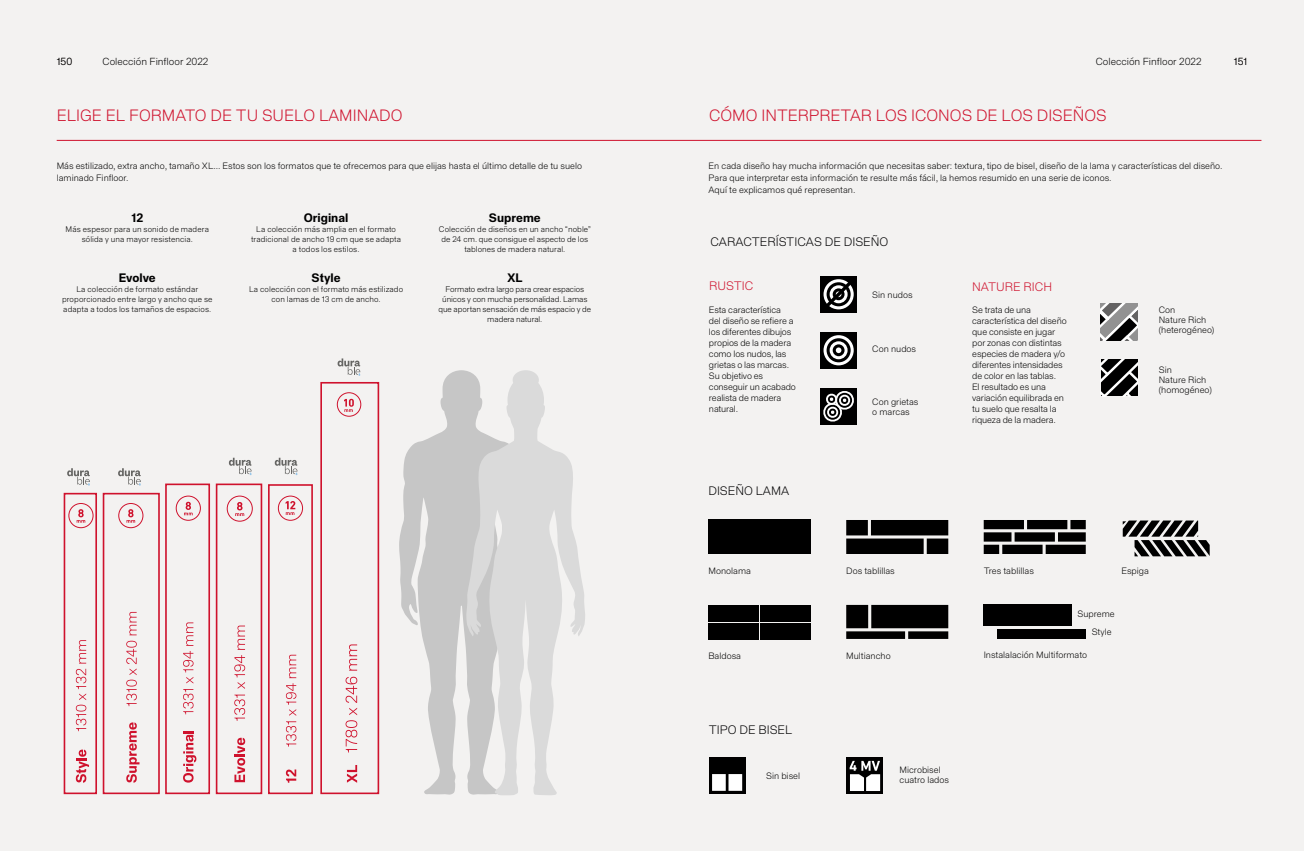
<style>
.page{position:relative;width:1304px;height:851px;background:#fff}
.page>*{position:absolute;margin:0;border:0;box-sizing:border-box;transform-origin:0 0}
.t1{font:300 16px "Staff Grotesk";color:#cf122d}
.t2{font:300 12px "Staff Grotesk";color:#020203}
.t3{font:700 12px "Staff Grotesk";color:#000}
.t4{font:300 12px "Staff Grotesk";color:#cf122d}
.t5{font:300 10px "Staff Grotesk";color:#000}
.t6{font:300 9px/11px "Staff Grotesk";color:#000}
.t7{font:300 8px/10px "Staff Grotesk";letter-spacing:.01em;color:#000;text-align:center}
.t8{font:300 8px/10px "Staff Grotesk";letter-spacing:-.01em;color:#000;text-align:center}
</style>
<div class="page">
<div style="left:0;top:0;width:1304px;height:850px;background:#f3f2f1"></div>
<div style="left:268px;top:484px;width:45px;height:310px;border:2px solid #cf122d"></div>
<svg style="left:286px;top:769px;width:10px;height:13px"></svg>
<svg style="left:286px;top:721px;width:10px;height:25px"></svg>
<svg style="left:286px;top:654px;width:10px;height:61px"></svg>
<div style="left:278px;top:495px;width:25px;height:25px;border:1px solid #cf122d;border-radius:50%"></div>
<svg style="left:286px;top:501px;width:9px;height:14px"></svg>
<div style="left:216px;top:483px;width:46px;height:311px;border:2px solid #cf122d"></div>
<svg style="left:234px;top:737px;width:11px;height:45px"></svg>
<svg style="left:234px;top:694px;width:11px;height:26px"></svg>
<svg style="left:234px;top:655px;width:11px;height:33px"></svg>
<svg style="left:237px;top:625px;width:8px;height:24px"></svg>
<div style="left:227px;top:495px;width:26px;height:26px;border:1px solid #cf122d;border-radius:50%"></div>
<svg style="left:235px;top:502px;width:9px;height:14px"></svg>
<div style="left:165px;top:483px;width:45px;height:311px;border:2px solid #cf122d"></div>
<svg style="left:183px;top:731px;width:13px;height:51px"></svg>
<svg style="left:183px;top:689px;width:11px;height:25px"></svg>
<svg style="left:183px;top:651px;width:11px;height:32px"></svg>
<svg style="left:186px;top:622px;width:7px;height:23px"></svg>
<div style="left:176px;top:495px;width:25px;height:25px;border:1px solid #cf122d;border-radius:50%"></div>
<svg style="left:184px;top:501px;width:9px;height:14px"></svg>
<svg style="left:399px;top:370px;width:67px;height:424px;fill:#c6c6c6"></svg>
<svg style="left:466px;top:370px;width:119px;height:425px;fill:#dadada"></svg>
<div style="left:103px;top:492px;width:57px;height:302px;border:2px solid #cf122d"></div>
<svg style="left:126px;top:722px;width:13px;height:60px"></svg>
<svg style="left:126px;top:612px;width:11px;height:94px"></svg>
<div style="left:118px;top:503px;width:25px;height:25px;border:1px solid #cf122d;border-radius:50%"></div>
<svg style="left:127px;top:509px;width:8px;height:13px"></svg>
<div style="left:64px;top:492px;width:33px;height:302px;border:2px solid #cf122d"></div>
<svg style="left:76px;top:749px;width:13px;height:33px"></svg>
<svg style="left:76px;top:640px;width:10px;height:91px"></svg>
<div style="left:68px;top:503px;width:25px;height:25px;border:1px solid #cf122d;border-radius:50%"></div>
<svg style="left:77px;top:509px;width:8px;height:13px"></svg>
<div style="left:320px;top:382px;width:59px;height:412px;border:2px solid #cf122d"></div>
<svg style="left:347px;top:765px;width:10px;height:17px"></svg>
<svg style="left:346px;top:676px;width:11px;height:76px"></svg>
<svg style="left:349px;top:644px;width:8px;height:26px"></svg>
<div style="left:337px;top:392px;width:24px;height:24px;border:1px solid #cf122d;border-radius:50%"></div>
<svg style="left:344px;top:399px;width:10px;height:13px"></svg>
<svg style="left:67px;top:468px;width:23px;height:17px"></svg>
<svg style="left:118px;top:468px;width:23px;height:17px"></svg>
<svg style="left:229px;top:457px;width:23px;height:18px"></svg>
<svg style="left:275px;top:457px;width:22px;height:18px"></svg>
<svg style="left:338px;top:358px;width:22px;height:18px"></svg>
<div style="left:846px;top:757px;width:37px;height:37px;background:#000"></div>
<svg style="left:850px;top:760px;width:30px;height:30px"></svg>
<div style="left:709px;top:757px;width:37px;height:37px;background:#000"></div>
<svg style="left:712px;top:774px;width:30px;height:16px"></svg>
<svg style="left:984px;top:520px;width:102px;height:34px"></svg>
<svg style="left:846px;top:520px;width:102px;height:34px;background:#1d1d1d"></svg>
<div style="left:708px;top:520px;width:103px;height:34px;background:#000"></div>
<div style="left:984px;top:604px;width:88px;height:21px;background:#000"></div>
<div style="left:997px;top:628px;width:89px;height:10px;background:#000"></div>
<svg style="left:846px;top:604px;width:102px;height:34px;background:#232323"></svg>
<div style="left:708px;top:605px;width:17px;height:17px;background:#000"></div>
<div style="left:743px;top:605px;width:16px;height:17px;background:#000"></div>
<div style="left:777px;top:605px;width:16px;height:17px;background:#000"></div>
<div style="left:726px;top:605px;width:16px;height:17px;background:#000"></div>
<div style="left:760px;top:605px;width:16px;height:17px;background:#000"></div>
<div style="left:794px;top:605px;width:17px;height:17px;background:#000"></div>
<div style="left:708px;top:622px;width:17px;height:17px;background:#000"></div>
<div style="left:743px;top:622px;width:16px;height:17px;background:#000"></div>
<div style="left:777px;top:622px;width:16px;height:17px;background:#000"></div>
<div style="left:726px;top:622px;width:16px;height:17px;background:#000"></div>
<div style="left:760px;top:622px;width:16px;height:17px;background:#000"></div>
<div style="left:794px;top:622px;width:17px;height:17px;background:#000"></div>
<div style="left:820px;top:388px;width:37px;height:36px;background:#000"></div>
<svg style="left:823px;top:391px;width:31px;height:31px"></svg>
<div style="left:820px;top:276px;width:37px;height:37px;background:#000"></div>
<svg style="left:823px;top:279px;width:31px;height:30px"></svg>
<div style="left:820px;top:332px;width:37px;height:36px;background:#000"></div>
<svg style="left:823px;top:335px;width:31px;height:30px"></svg>
<svg style="left:1101px;top:303px;width:37px;height:37px"></svg>
<svg style="left:1101px;top:359px;width:37px;height:37px"></svg>
<hr style="left:57px;top:140px;width:1204px;height:1px;background:#cf122d">
<svg style="left:1123px;top:520px;width:87px;height:36px"></svg>
<p class="t5" style="left:103px;top:55px;width:107px">Colección Finfloor 2022</p>
<p class="t5" style="left:1096px;top:55px;width:107px">Colección Finfloor 2022</p>
<p class="t5" style="left:57px;top:55px;width:17px">150</p>
<p class="t5" style="left:1234px;top:55px;width:15px">151</p>
<h1 class="t1" style="left:57px;top:105px;width:347px">ELIGE EL FORMATO DE TU SUELO LAMINADO</h1>
<p class="t6" style="left:57px;top:159px;width:527px;line-height:12px">Más estilizado, extra ancho, tamaño XL... Estos son los formatos que te ofrecemos para que elijas hasta el último detalle de tu suelo laminado Finfloor.</p>
<h2 class="t3" style="left:131px;top:210px;width:13px">12</h2>
<p class="t7" style="left:66px;top:224px;width:145px">Más espesor para un sonido de madera sólida y una mayor resistencia.</p>
<h2 class="t3" style="left:119px;top:270px;width:38px">Evolve</h2>
<p class="t7" style="left:62px;top:284px;width:152px">La colección de formato estándar proporcionado entre largo y ancho que se adapta a todos los tamaños de espacios.</p>
<h2 class="t3" style="left:304px;top:210px;width:46px">Original</h2>
<p class="t7" style="left:251px;top:224px;width:152px">La colección más amplia en el formato tradicional de ancho 19 cm que se adapta a todos los estilos.</p>
<h2 class="t3" style="left:312px;top:270px;width:30px">Style</h2>
<p class="t7" style="left:249px;top:284px;width:156px">La colección con el formato más estilizado con lamas de 13 cm de ancho.</p>
<h2 class="t3" style="left:489px;top:210px;width:53px">Supreme</h2>
<p class="t7" style="left:439px;top:224px;width:154px">Colección de diseños en un ancho “noble” de 24 cm. que consigue el aspecto de los tablones de madera natural.</p>
<h2 class="t3" style="left:507px;top:270px;width:17px">XL</h2>
<p class="t8" style="left:439px;top:284px;width:154px">Formato extra largo para crear espacios únicos y con mucha personalidad. Lamas que aportan sensación de más espacio y de madera natural.</p>
<h1 class="t1" style="left:709px;top:105px;width:399px">CÓMO INTERPRETAR LOS ICONOS DE LOS DISEÑOS</h1>
<p class="t6" style="left:709px;top:159px;width:516px;line-height:12px">En cada diseño hay mucha información que necesitas saber: textura, tipo de bisel, diseño de la lama y características del diseño.<br>Para que interpretar esta información te resulte más fácil, la hemos resumido en una serie de iconos.<br>Aquí te explicamos qué representan.</p>
<h2 class="t2" style="left:710px;top:234px;width:179px">CARACTERÍSTICAS DE DISEÑO</h2>
<h2 class="t4" style="left:709px;top:279px;width:46px">RUSTIC</h2>
<p class="t6" style="left:872px;top:289px;width:42px">Sin nudos</p>
<p class="t6" style="left:709px;top:304px;width:88px">Esta característica<br>del diseño se refiere a los diferentes dibujos propios de la madera como los nudos, las grietas o las marcas.<br>Su objetivo es conseguir un acabado realista de madera natural.</p>
<h2 class="t2" style="left:708px;top:483px;width:82px">DISEÑO LAMA</h2>
<p class="t6" style="left:872px;top:343px;width:45px">Con nudos</p>
<p class="t6" style="left:872px;top:396px;width:48px;line-height:10px">Con grietas o marcas</p>
<h2 class="t4" style="left:972px;top:280px;width:81px">NATURE RICH</h2>
<p class="t6" style="left:972px;top:304px;width:96px">Se trata de una característica del diseño que consiste en jugar por zonas con distintas especies de madera y/o diferentes intensidades de color en las tablas.<br>El resultado es una variación equilibrada en tu suelo que resalta la riqueza de la madera.</p>
<p class="t6" style="left:1159px;top:305px;width:57px;line-height:10px">Con<br>Nature Rich (heterogéneo)</p>
<p class="t6" style="left:1159px;top:364px;width:55px;line-height:10px">Sin<br>Nature Rich (homogéneo)</p>
<p class="t6" style="left:708px;top:564px;width:44px">Monolama</p>
<p class="t6" style="left:846px;top:564px;width:50px">Dos tablillas</p>
<p class="t6" style="left:984px;top:564px;width:52px">Tres tablillas</p>
<p class="t6" style="left:1121px;top:564px;width:29px">Espiga</p>
<p class="t6" style="left:708px;top:650px;width:34px">Baldosa</p>
<h2 class="t2" style="left:709px;top:722px;width:85px">TIPO DE BISEL</h2>
<p class="t6" style="left:766px;top:770px;width:35px">Sin bisel</p>
<p class="t6" style="left:846px;top:650px;width:46px">Multiancho</p>
<p class="t6" style="left:1092px;top:604px;width:25px;line-height:18.4px;text-indent:-14px">Supreme<br>Style</p>
<p class="t6" style="left:984px;top:649px;width:105px">Instalalación Multiformato</p>
<p class="t6" style="left:899px;top:764px;width:51px;line-height:10px">Microbisel cuatro lados</p>
</div>
